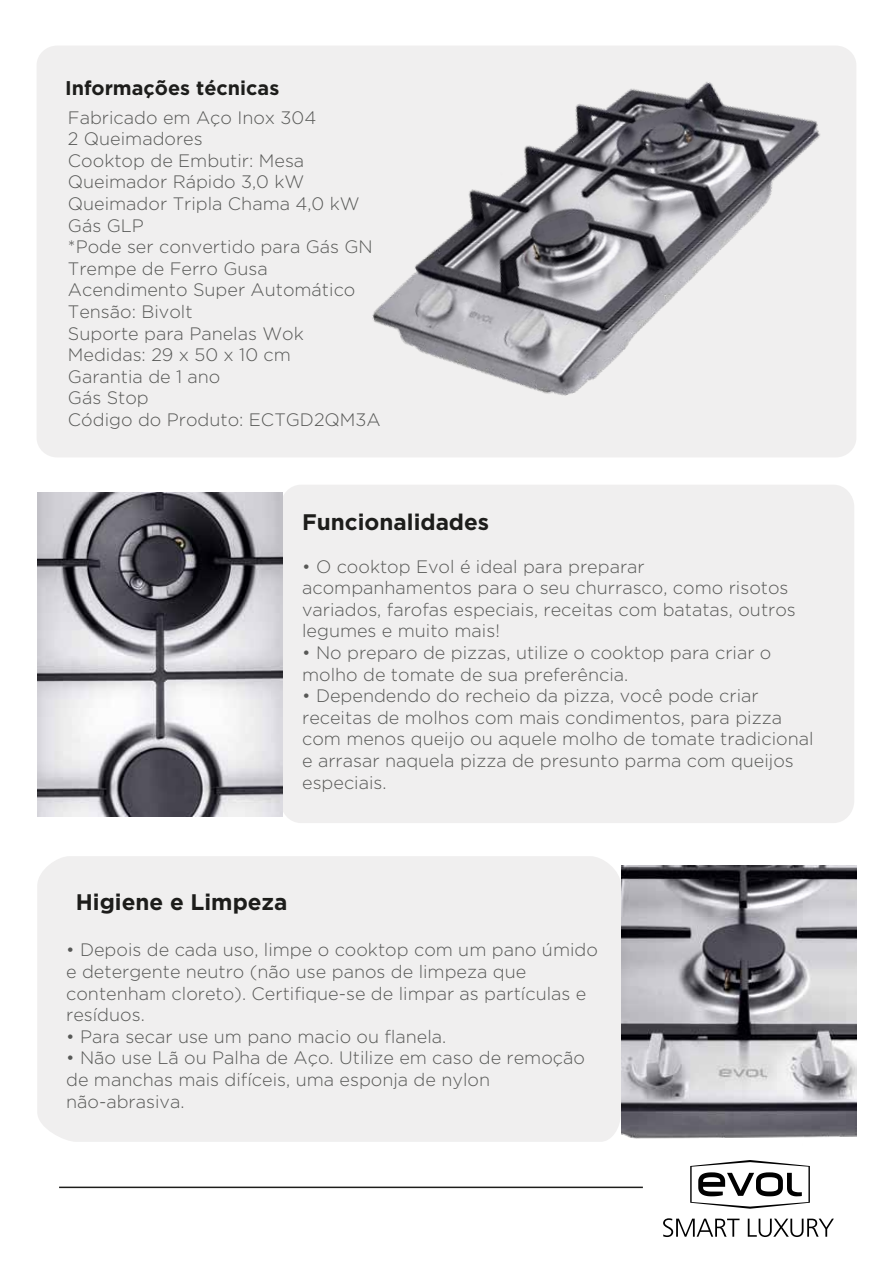
<style>
.page{position:relative;width:893px;height:1263px;background:#fff}
.page>*{position:absolute;margin:0;border:0;box-sizing:border-box;transform-origin:0 0}
.t1{font:700 22.5px "Gotham";color:#1d1d1b}
.t2{font:700 19.8px "Gotham";color:#1d1d1b}
.t3{font:300 18px/21.6px "Gotham";color:#575856}
</style>
<div class="page">
<div style="left:37px;top:46px;width:819px;height:411px;background:#f0efef;border-radius:20px"></div>
<div style="left:280px;top:485px;width:574px;height:338px;background:#f0efef;border-radius:22px"></div>
<div style="left:37px;top:856px;width:584px;height:286px;background:#f0efef"></div>
<hr style="left:59px;top:1186px;width:584px;height:2px;background:#1d1d1b">
<svg style="left:690px;top:1160px;width:120px;height:49px"></svg>
<svg style="left:663px;top:1218px;width:76px;height:19px"></svg>
<svg style="left:748px;top:1218px;width:86px;height:19px"></svg>
<img style="left:372px;top:46px;width:484px;height:411px">
<img style="left:37px;top:492px;width:245px;height:324px">
<img style="left:622px;top:866px;width:234px;height:273px">
<p class="t2" style="left:65px;top:77px;width:216px">Informações técnicas</p>
<p class="t3" style="left:68px;top:106px;width:314px">Fabricado em Aço Inox 304<br>2 Queimadores<br>Cooktop de Embutir: Mesa<br>Queimador Rápido 3,0 kW<br>Queimador Tripla Chama 4,0 kW<br>Gás GLP<br>*Pode ser convertido para Gás GN<br>Trempe de Ferro Gusa<br>Acendimento Super Automático<br>Tensão: Bivolt<br>Suporte para Panelas Wok<br>Medidas: 29 x 50 x 10 cm<br>Garantia de 1 ano<br>Gás Stop<br>Código do Produto: ECTGD2QM3A</p>
<p class="t1" style="left:302px;top:508px;width:189px">Funcionalidades</p>
<p class="t3" style="left:302px;top:555px;width:495px">• O cooktop Evol é ideal para preparar acompanhamentos para o seu churrasco, como risotos variados, farofas especiais, receitas com batatas, outros legumes e muito mais!</p>
<p class="t3" style="left:302px;top:641px;width:471px">• No preparo de pizzas, utilize o cooktop para criar o molho de tomate de sua preferência.</p>
<p class="t3" style="left:302px;top:685px;width:513px">• Dependendo do recheio da pizza, você pode criar receitas de molhos com mais condimentos, para pizza com menos queijo ou aquele molho de tomate tradicional e arrasar naquela pizza de presunto parma com queijos especiais.</p>
<p class="t1" style="left:76px;top:889px;width:213px">Higiene e Limpeza</p>
<p class="t3" style="left:66px;top:939px;width:533px">• Depois de cada uso, limpe o cooktop com um pano úmido e detergente neutro (não use panos de limpeza que contenham cloreto). Certifique-se de limpar as partículas e resíduos.</p>
<p class="t3" style="left:66px;top:1025px;width:382px">• Para secar use um pano macio ou flanela.</p>
<p class="t3" style="left:66px;top:1047px;width:520px">• Não use Lã ou Palha de Aço. Utilize em caso de remoção de manchas mais difíceis, uma esponja de nylon não-abrasiva.</p>
</div>
